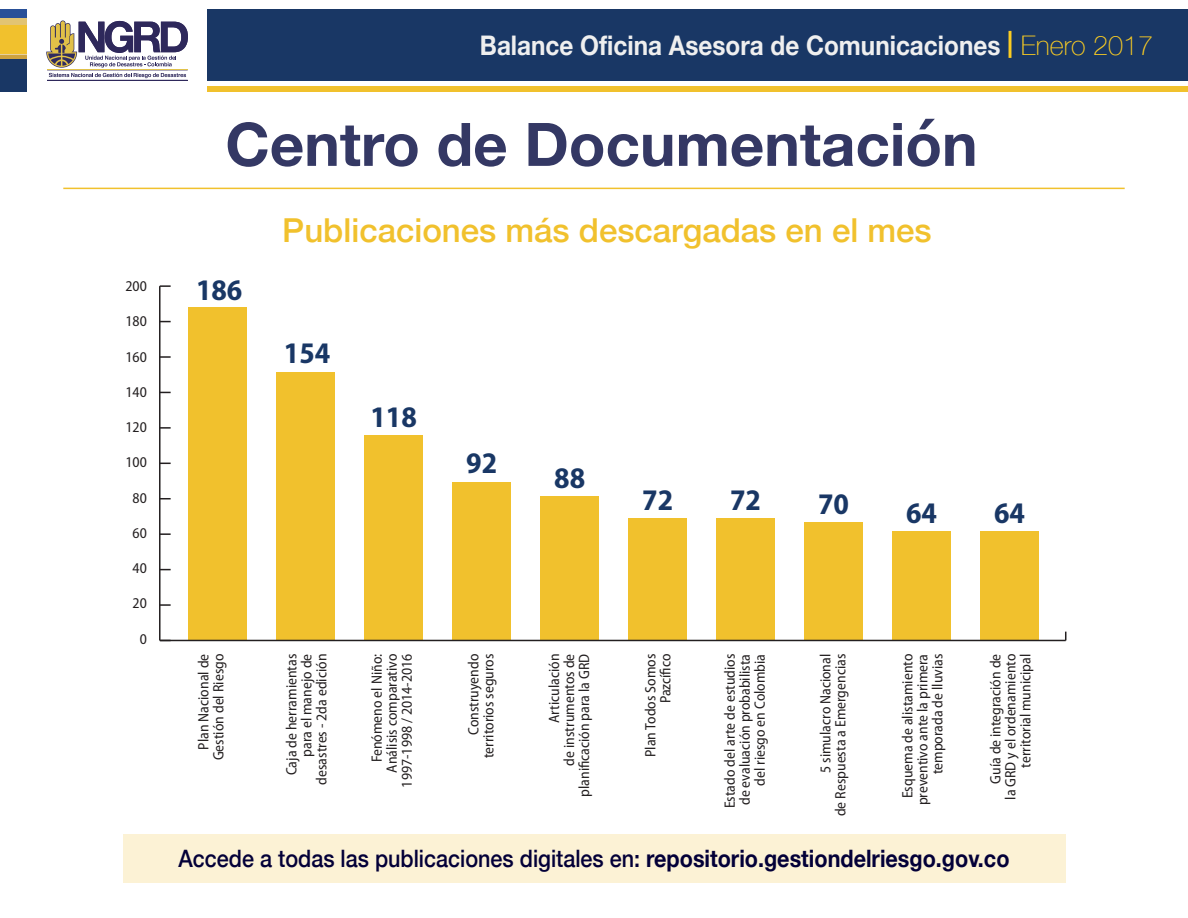
<style>
.page{position:relative;width:1188px;height:918px;background:#fff}
.page>*{position:absolute;margin:0;border:0;box-sizing:border-box;transform-origin:0 0}
.t1{font:700 60px "Helvetica Neue";color:#343864}
.t2{font:500 33px "Helvetica Neue";color:#f1c12d}
.t3{font:700 semi-condensed 30px "Myriad Pro";color:#193765}
.t4{font:700 27px "Helvetica Neue";color:#efefef;scale:.9 1}
.t5{font:500 24px "Helvetica Neue";color:#030038;scale:.9 1}
.t6{font:semi-condensed 15px/15px "Myriad Pro";color:#231f20;text-align:right}
.s1{color:#fdce22}
.s2{font-weight:100;color:#fdce22}
.s3{font-weight:700}
</style>
<div class="page">
<div style="left:893px;top:531px;width:58px;height:109px;background:#f1c12d"></div>
<div style="left:981px;top:531px;width:58px;height:109px;background:#f1c12d"></div>
<div style="left:805px;top:522px;width:58px;height:118px;background:#f1c12d"></div>
<div style="left:717px;top:518px;width:58px;height:122px;background:#f1c12d"></div>
<div style="left:629px;top:518px;width:58px;height:122px;background:#f1c12d"></div>
<div style="left:541px;top:496px;width:58px;height:144px;background:#f1c12d"></div>
<div style="left:453px;top:482px;width:58px;height:158px;background:#f1c12d"></div>
<div style="left:365px;top:435px;width:58px;height:205px;background:#f1c12d"></div>
<div style="left:277px;top:372px;width:58px;height:268px;background:#f1c12d"></div>
<div style="left:189px;top:307px;width:58px;height:333px;background:#f1c12d"></div>
<div style="left:123px;top:835px;width:942px;height:48px;background:#fcf2d5"></div>
<hr style="left:63px;top:188px;width:1062px;height:1px;background:#f1c12d">
<div style="left:0;top:18px;width:27px;height:9px;background:#e2c472"></div>
<svg style="left:0;top:54px;width:27px;height:6px"></svg>
<div style="left:0;top:9px;width:27px;height:9px;background:#295098"></div>
<div style="left:0;top:25px;width:27px;height:29px;background:#f1c12d"></div>
<div style="left:0;top:60px;width:27px;height:32px;background:#193765"></div>
<div style="left:207px;top:9px;width:981px;height:72px;background:#193765"></div>
<div style="left:208px;top:87px;width:980px;height:5px;background:#f1c12d"></div>
<hr style="left:47px;top:80px;width:141px;height:1px;background:#2e285b">
<svg style="left:46px;top:20px;width:142px;height:58px"></svg>
<hr style="left:160px;top:640px;width:906px;height:1px;background:#231f20">
<hr style="left:159px;top:286px;width:2px;height:354px;background:#231f20">
<svg style="left:160px;top:604px;width:11px;height:2px"></svg>
<svg style="left:160px;top:533px;width:11px;height:2px"></svg>
<svg style="left:160px;top:427px;width:11px;height:2px"></svg>
<svg style="left:160px;top:356px;width:11px;height:2px"></svg>
<svg style="left:160px;top:285px;width:11px;height:2px"></svg>
<p class="t6" style="left:125px;top:278px;width:23px">200</p>
<p class="t6" style="left:125px;top:314px;width:23px">180</p>
<p class="t6" style="left:125px;top:349px;width:23px">160</p>
<p class="t6" style="left:125px;top:384px;width:23px">140</p>
<p class="t6" style="left:125px;top:419px;width:23px">120</p>
<p class="t6" style="left:125px;top:455px;width:23px">100</p>
<p class="t6" style="left:133px;top:490px;width:16px">80</p>
<p class="t6" style="left:133px;top:525px;width:16px">60</p>
<p class="t6" style="left:133px;top:560px;width:16px">40</p>
<p class="t6" style="left:133px;top:596px;width:16px">20</p>
<p class="t6" style="left:140px;top:631px;width:9px">0</p>
<h3 class="t4" style="left:480px;top:25px;width:749px">Balance Oficina Asesora de Comunicaciones <span class="s1">|</span> <span class="s2">Enero 2017</span></h3>
<h1 class="t1" style="left:225px;top:97px;width:754px">Centro de Documentación</h1>
<h3 class="t3" style="left:196px;top:270px;width:48px">186</h3>
<h2 class="t2" style="left:282px;top:204px;width:651px">Publicaciones más descargadas en el mes</h2>
<h3 class="t3" style="left:284px;top:333px;width:48px">154</h3>
<h3 class="t3" style="left:370px;top:397px;width:48px">118</h3>
<h3 class="t3" style="left:466px;top:443px;width:32px">92</h3>
<h3 class="t3" style="left:554px;top:458px;width:32px">88</h3>
<h3 class="t3" style="left:642px;top:480px;width:32px">72</h3>
<h3 class="t3" style="left:730px;top:480px;width:32px">72</h3>
<h3 class="t3" style="left:818px;top:485px;width:32px">70</h3>
<h3 class="t3" style="left:906px;top:494px;width:32px">64</h3>
<h3 class="t3" style="left:994px;top:494px;width:32px">64</h3>
<p class="t6" style="left:284px;top:785px;width:132px;rotate:-90deg">Caja de herramientas para el manejo de desastres - 2da edición</p>
<p class="t6" style="left:369px;top:788px;width:135px;rotate:-90deg">Fenómeno el Niño:<br>Análisis comparativo<br>1997-1998 / 2014-2016</p>
<p class="t6" style="left:466px;top:758px;width:106px;rotate:-90deg">Construyendo territorios seguros</p>
<p class="t6" style="left:643px;top:757px;width:105px;rotate:-90deg">Plan Todos Somos<br>Pazcí co</p>
<p class="t6" style="left:722px;top:808px;width:156px;rotate:-90deg">Estado del arte de estudios de evaluación probabilista del riesgo en Colombia</p>
<p class="t6" style="left:900px;top:805px;width:153px;rotate:-90deg">Esquema de alistamiento preventivo ante la primera temporada de lluvias</p>
<p class="t6" style="left:988px;top:800px;width:147px;rotate:-90deg">Guía de integración de<br>la GRD y el ordenamiento territorial municipal</p>
<p class="t6" style="left:196px;top:760px;width:108px;rotate:-90deg">Plan Nacional de<br>Gestión del Riesgo</p>
<p class="t6" style="left:818px;top:816px;width:164px;rotate:-90deg">5 simulacro Nacional<br>de Respuesta a Emergencias</p>
<p class="t6" style="left:546px;top:797px;width:145px;rotate:-90deg">Articulación<br>de instrumentos de plani cación para la GRD</p>
<h3 class="t5" style="left:179px;top:839px;width:925px">Accede a todas las publicaciones digitales en: <span class="s3">repositorio.gestiondelriesgo.gov.co</span></h3>
</div>
